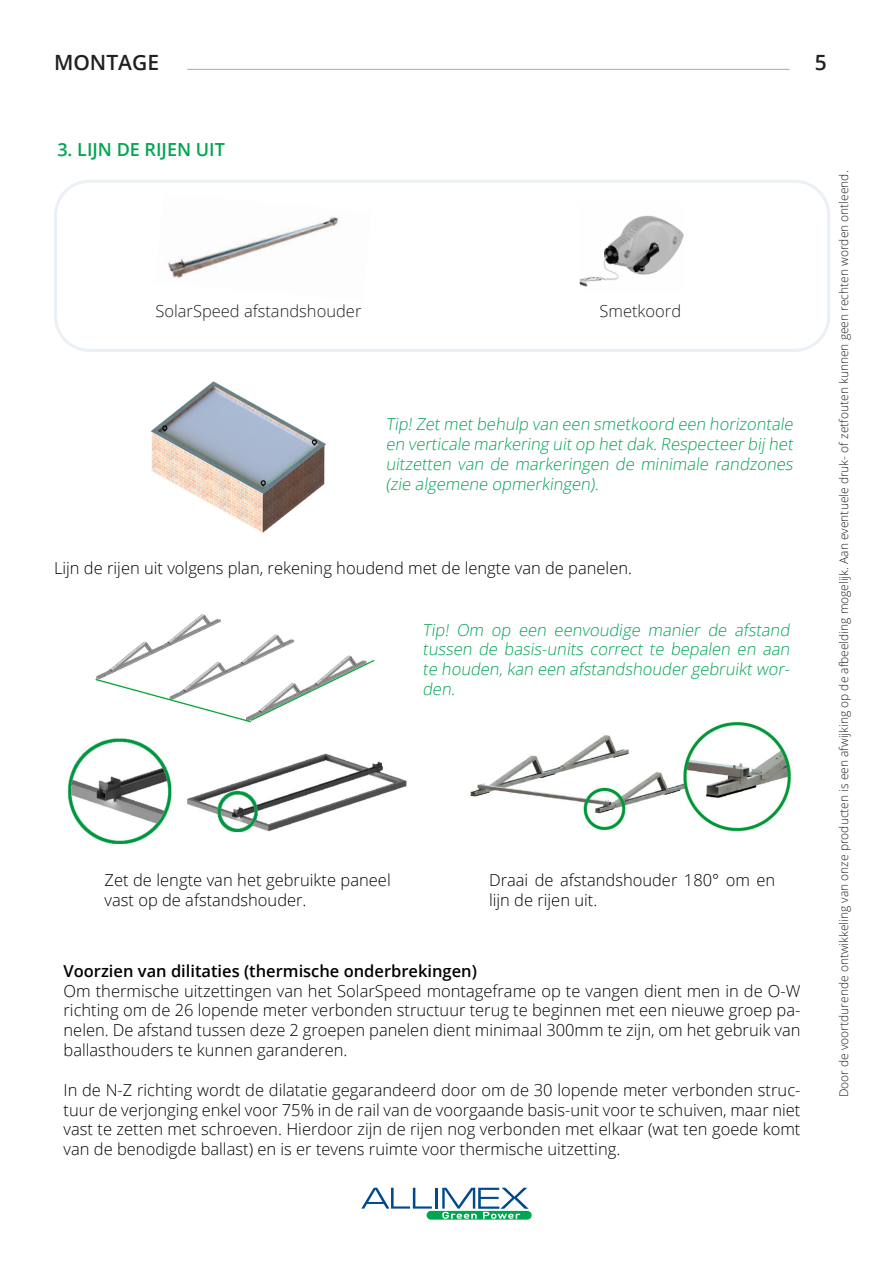
<style>
.page{position:relative;width:893px;height:1263px;background:#fff}
.page>*{position:absolute;margin:0;border:0;box-sizing:border-box;transform-origin:0 0}
.t1{font:600 21px "Open Sans";color:#231f20}
.t2{font:600 18px "Open Sans";color:#00a54f}
.t3{font:300 16.5px/19.8px "Open Sans";color:#000;text-align:justify}
.t4{font:300 16.5px/19.8px "Open Sans";color:#00a255;text-align:justify}
.t5{font:600 16.5px "Open Sans";color:#000}
.t6{font:300 16.5px "Open Sans";color:#231f20}
.t7{font:300 12px "Open Sans";color:#231f20}
</style>
<div class="page">
<svg style="left:361px;top:1188px;width:171px;height:31px"></svg>
<img style="left:68px;top:738px;width:339px;height:106px">
<img style="left:470px;top:721px;width:321px;height:111px">
<div style="left:54px;top:180px;width:776px;height:172px;border:3px solid #eaf0f5;border-radius:34px"></div>
<img style="left:168px;top:216px;width:171px;height:62px">
<img style="left:579px;top:215px;width:105px;height:72px">
<img style="left:150px;top:381px;width:176px;height:152px">
<hr style="left:187px;top:69px;width:602px;height:1px;background:#a8a9ad">
<img style="left:95px;top:614px;width:280px;height:109px">
<p class="t1" style="left:54px;top:48px;width:107px">MONTAGE</p>
<p class="t1" style="left:815px;top:48px;width:13px">5</p>
<p class="t2" style="left:57px;top:137px;width:169px">3. LIJN DE RIJEN UIT</p>
<p class="t6" style="left:155px;top:300px;width:207px">SolarSpeed afstandshouder</p>
<p class="t6" style="left:599px;top:300px;width:83px">Smetkoord</p>
<p class="t4" style="left:386px;top:414px;width:412px">Tip!Zetmetbehulp van een smetkoord een horizontale en verticale markering uitop hetdak.Respecteer bij het uitzetten van de markeringen de minimale randzones (zie algemene opmerkingen).</p>
<p class="t3" style="left:54px;top:558px;width:580px">Lijn de rijen uit volgens plan, rekening houdend met de lengte van de panelen.</p>
<p class="t4" style="left:422px;top:619px;width:372px">Tip! Om op een eenvoudige manier de afstand tussen de basis-units correct te bepalen en aan te houden, kan een afstandshouder gebruikt wor&shy;den.</p>
<p class="t3" style="left:105px;top:869px;width:288px">Zet de lengte van het gebruikte paneel vast op de afstandshouder.</p>
<p class="t3" style="left:489px;top:869px;width:288px">Draai de afstandshouder 180° om en lijn de rijen uit.</p>
<p class="t5" style="left:64px;top:959px;width:415px">Voorzien van dilitaties (thermische onderbrekingen)</p>
<p class="t3" style="left:64px;top:980px;width:738px">Om thermische uitzettingen van het SolarSpeed montageframe op te vangen dient men in de O-W richting om de 26 lopende meter verbonden structuur terug te beginnen met een nieuwe groep pa&shy;nelen. De afstand tussen deze 2 groepen panelen dient minimaal 300mm te zijn, om het gebruik van ballasthouders te kunnen garanderen.</p>
<p class="t3" style="left:64px;top:1079px;width:738px">In de N-Z richting wordt de dilatatie gegarandeerd door om de 30 lopende meter verbonden struc&shy;tuur de verjonging enkel voor 75% in de rail van de voorgaande basis-unit voor te schuiven, maar niet vast te zetten met schroeven. Hierdoor zijn de rijen nog verbonden met elkaar (wat ten goede komt van de benodigde ballast) en is er tevens ruimte voor thermische uitzetting.</p>
<p class="t7" style="left:836px;top:1097px;width:928px;rotate:-90deg">Door de voortdurende ontwikkeling van onze producten is een afwijking op de afbeelding mogelijk. Aan eventuele druk- of zetfouten kunnen geen rechten worden ontleend.</p>
</div>
